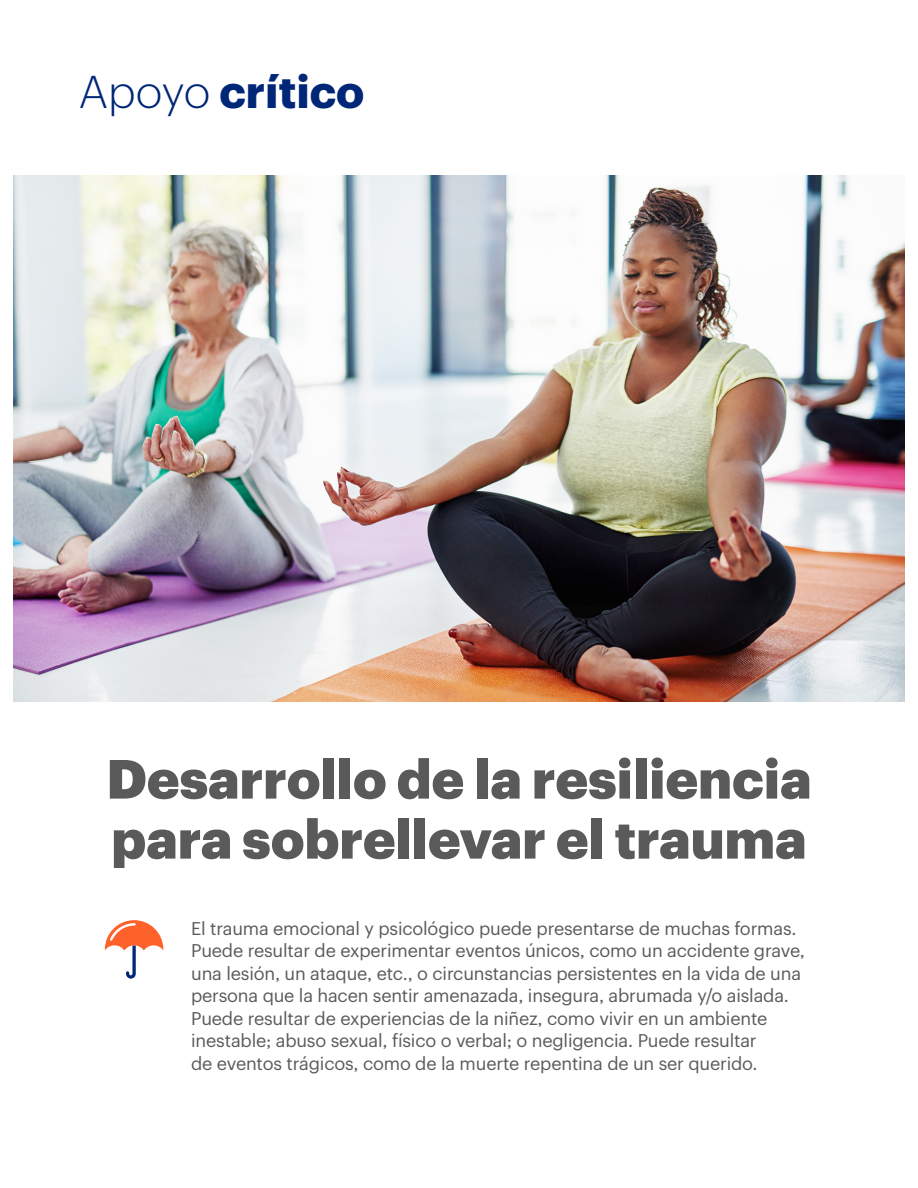
<style>
.page{position:relative;width:918px;height:1188px;background:#fff}
.page>*{position:absolute;margin:0;border:0;box-sizing:border-box;transform-origin:0 0}
.Headline{font:900 54px/60px "Graphik UHG";color:#5a5a5a}
.t1{font:700 45.3px "Graphik";color:#002677}
.Body{font:18px/22.5px "Graphik UHG";letter-spacing:-.01em;color:#5a5a5a}
.s1{font-weight:300;font-size:45px}
</style>
<div class="page">
<img style="left:14px;top:176px;width:890px;height:526px">
<svg style="left:105px;top:920px;width:58px;height:59px"></svg>
<h2 class="t1" style="left:79px;top:56px;width:287px"><span class="s1">Apoyo</span> crítico</h2>
<p class="Headline" style="left:106px;top:744px;width:707px">Desarrollo de la resiliencia para sobrellevar el trauma</p>
<p class="Body" style="left:191px;top:915px;width:615px">El trauma emocional y psicológico puede presentarse de muchas formas.<br>Puede resultar de experimentar eventos únicos, como un accidente grave, una lesión, un ataque, etc., o circunstancias persistentes en la vida de una persona que la hacen sentir amenazada, insegura, abrumada y/o aislada.<br>Puede resultar de experiencias de la niñez, como vivir en un ambiente inestable; abuso sexual, físico o verbal; o negligencia. Puede resultar<br>de eventos trágicos, como de la muerte repentina de un ser querido.</p>
</div>
